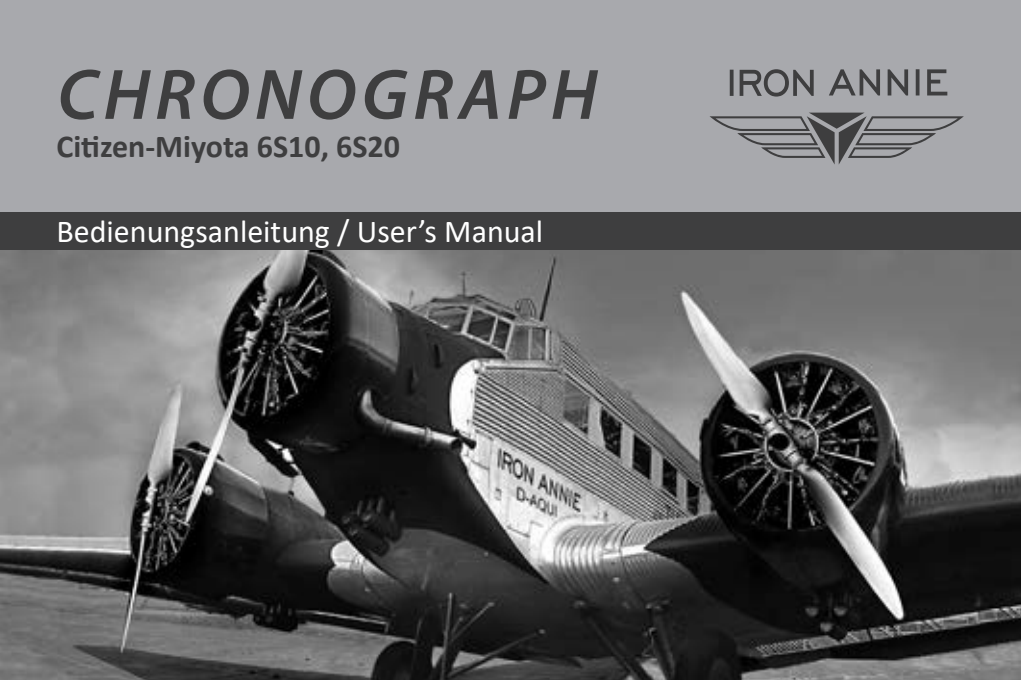
<style>
.page{position:relative;width:1021px;height:680px;background:#fff}
.page>*{position:absolute;margin:0;border:0;box-sizing:border-box;transform-origin:0 0}
.t1{font:italic 600 72px "Myriad Pro";letter-spacing:.07em;color:#3e3e3f}
.t2{font:32px "Calibri";color:#fff}
.t3{font:700 32px "Calibri";color:#3e3e3f}
</style>
<div class="page">
<div style="left:0;top:0;width:1021px;height:212px;background:#a8a9ad"></div>
<img style="left:0;top:249px;width:1021px;height:430px">
<div style="left:0;top:212px;width:1021px;height:37px;background:#3e3e3f"></div>
<svg style="left:730px;top:69px;width:217px;height:27px"></svg>
<svg style="left:710px;top:113px;width:254px;height:51px"></svg>
<h1 class="t1" style="left:57px;top:49px;width:541px">CHRONOGRAPH</h1>
<p class="t3" style="left:56px;top:124px;width:345px">Citizen-Miyota 6S10, 6S20</p>
<p class="t2" style="left:56px;top:209px;width:488px">Bedienungsanleitung / User’s Manual</p>
</div>
